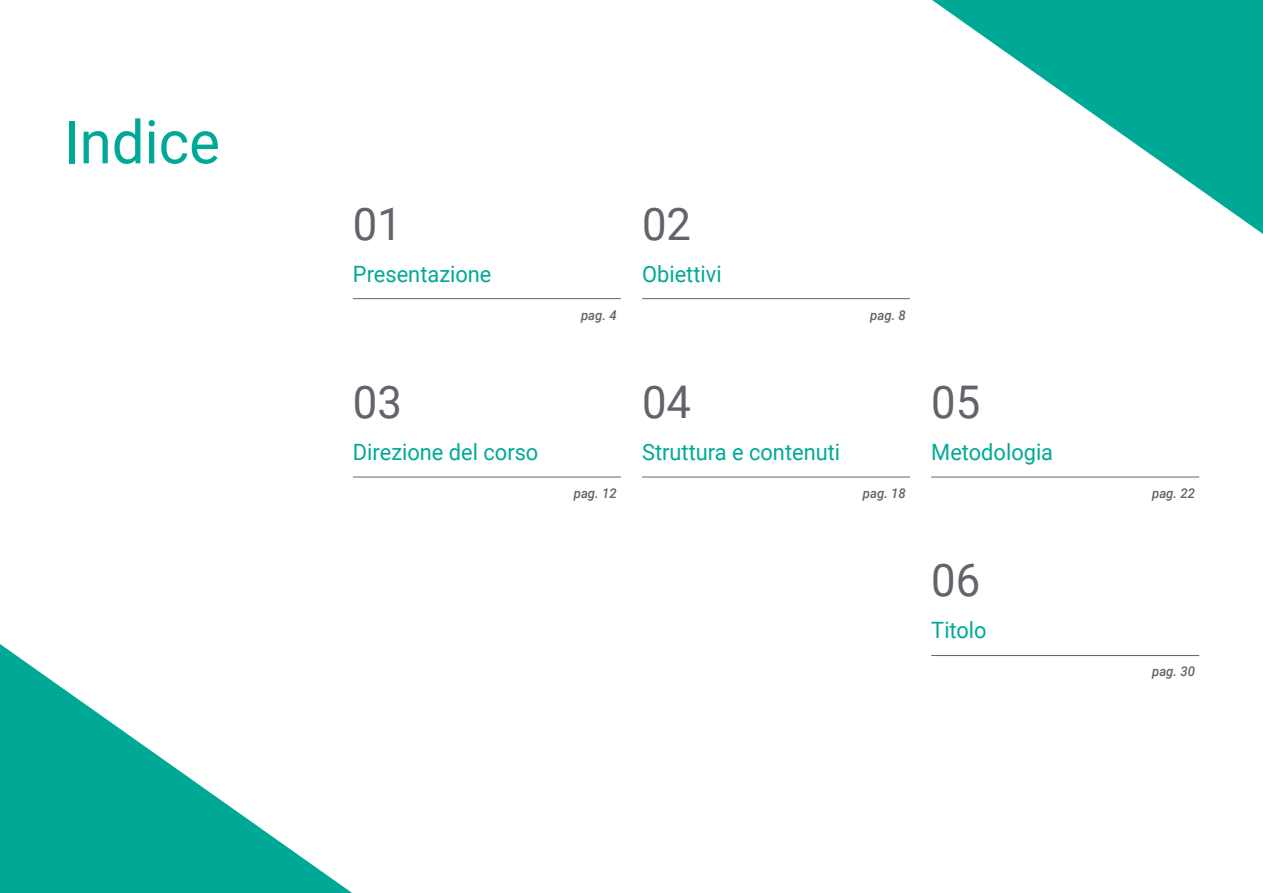
<style>
.page{position:relative;width:1263px;height:893px;background:#fff}
.page>*{position:absolute;margin:0;border:0;box-sizing:border-box;transform-origin:0 0}
.t1{font:60px "Roboto";color:#00a996}
.t2{font:45px "Roboto";color:#61646a}
.t3{font:22.5px "Roboto";color:#00a996}
.t4{font:italic 500 13.5px "Roboto";color:#61646a}
</style>
<div class="page">
<hr style="left:353px;top:298px;width:268px;height:1px;background:#61646a">
<hr style="left:642px;top:477px;width:268px;height:1px;background:#61646a">
<hr style="left:642px;top:298px;width:268px;height:1px;background:#61646a">
<hr style="left:931px;top:477px;width:268px;height:1px;background:#61646a">
<hr style="left:931px;top:655px;width:268px;height:1px;background:#61646a">
<hr style="left:353px;top:477px;width:268px;height:1px;background:#61646a">
<svg style="left:0;top:644px;width:352px;height:249px"></svg>
<svg style="left:932px;top:0;width:331px;height:234px"></svg>
<h1 class="t1" style="left:64px;top:100px;width:158px">Indice</h1>
<h2 class="t2" style="left:353px;top:192px;width:51px">01</h2>
<h2 class="t2" style="left:642px;top:192px;width:51px">02</h2>
<p class="t3" style="left:353px;top:258px;width:140px">Presentazione</p>
<p class="t3" style="left:642px;top:258px;width:81px">Obiettivi</p>
<p class="t4" style="left:581px;top:305px;width:37px">pag. 4</p>
<p class="t4" style="left:870px;top:305px;width:37px">pag. 8</p>
<h2 class="t2" style="left:353px;top:371px;width:51px">03</h2>
<h2 class="t2" style="left:642px;top:371px;width:51px">04</h2>
<h2 class="t2" style="left:931px;top:371px;width:51px">05</h2>
<p class="t3" style="left:353px;top:436px;width:187px">Direzione del corso</p>
<p class="t3" style="left:642px;top:436px;width:200px">Struttura e contenuti</p>
<p class="t3" style="left:931px;top:436px;width:123px">Metodologia</p>
<p class="t4" style="left:574px;top:484px;width:44px">pag. 12</p>
<p class="t4" style="left:863px;top:484px;width:44px">pag. 18</p>
<p class="t4" style="left:1152px;top:484px;width:44px">pag. 22</p>
<h2 class="t2" style="left:931px;top:548px;width:51px">06</h2>
<p class="t3" style="left:931px;top:614px;width:57px">Titolo</p>
<p class="t4" style="left:1152px;top:661px;width:44px">pag. 30</p>
</div>
